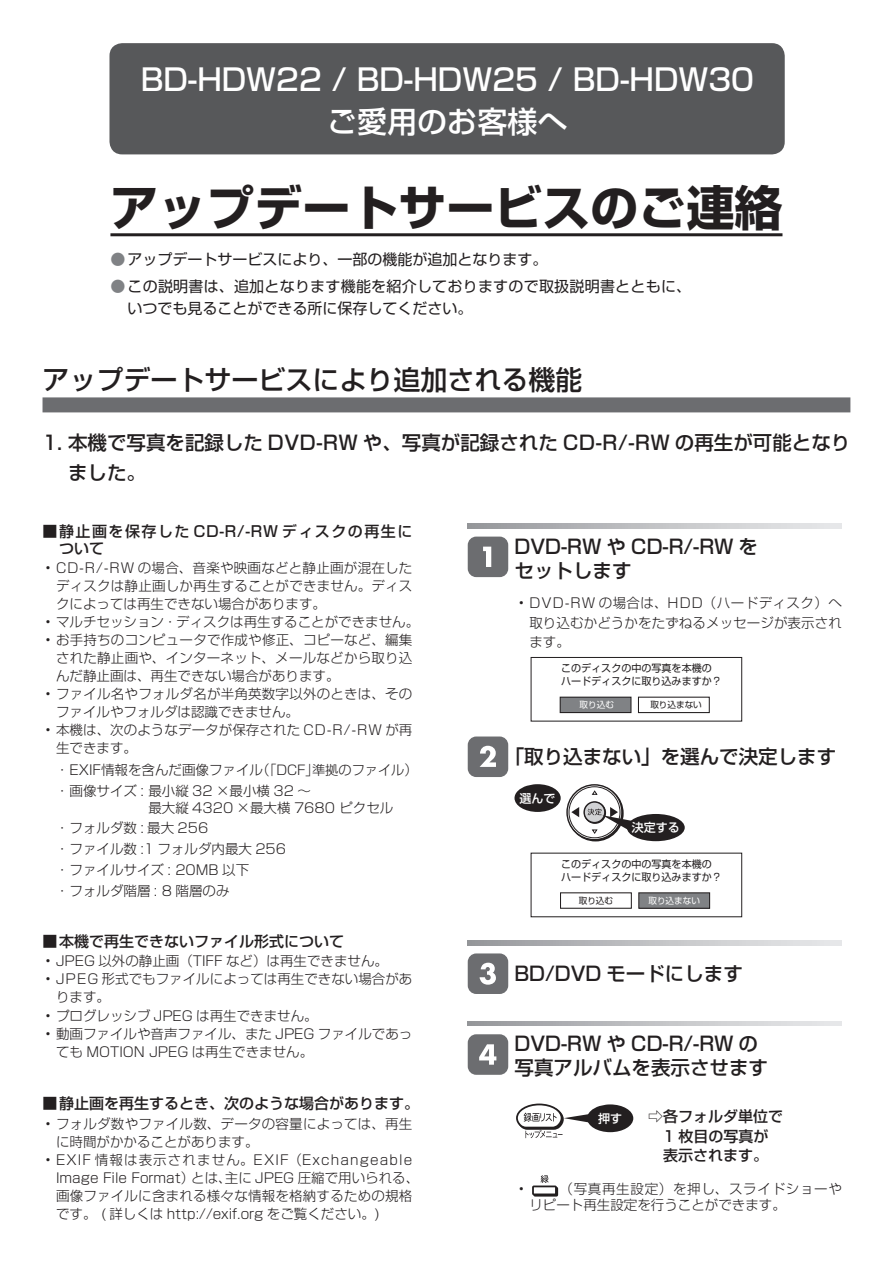
<style>
.page{position:relative;width:893px;height:1264px;background:#fff}
.page>*{position:absolute;margin:0;border:0;box-sizing:border-box;transform-origin:0 0}
.t1{font:48px "Shin Go Pro Bold 90 msp RKSJ H";color:#231f20}
.t2{font:30px/42px "Shin Go Pro Medium 90 msp RKSJ H";color:#fff;text-align:center}
.t3{font:27px "Shin Go Pro Medium 90 msp RKSJ H";color:#231f20}
.t4{font:19.5px/24px "Shin Go Pro Medium 90 msp RKSJ H";color:#231f20}
.t5{font:15px/22.5px "Shin Go Pro Regular 90 msp RKSJ H";color:#231f20}
.t6{font:15px/19.5px "Shin Go Pro Medium 90 msp RKSJ H";color:#231f20;text-align:center}
.t7{font:15px/16.5px "Shin Go Pro Medium 90 msp RKSJ H";letter-spacing:.1em;color:#231f20}
.t8{font:13.5px/18px "Shin Go Pro Light 90 msp RKSJ H";color:#231f20}
.t9{font:12px "Shin Go Pro Medium 90 msp RKSJ H";color:#fff}
.t10{font:10.35px/13.4px "Shin Go Pro Regular 90 msp RKSJ H";color:#231f20}
.t11{font:8.85px "Shin Go Pro Regular 90 msp RKSJ H";color:#fff}
.t12{font:8.85px "Shin Go Pro Regular 90 msp RKSJ H";color:#231f20}
.s1{color:#808285}
.s2{font-size:13.2px}
</style>
<div class="page">
<div style="left:109px;top:43px;width:676px;height:111px;background:#57585a;border-radius:13px"></div>
<hr style="left:110px;top:233px;width:672px;height:3px;background:#231f20">
<div style="left:43px;top:397px;width:807px;height:15px;background:#6c6d70"></div>
<div style="left:531px;top:657px;width:211px;height:64px;border:1px solid #231f20"></div>
<div style="left:560px;top:697px;width:71px;height:15px;background:#808285"></div>
<div style="left:560px;top:696px;width:71px;height:17px;border:1px solid #231f20"></div>
<div style="left:638px;top:696px;width:72px;height:17px;border:1px solid #231f20"></div>
<svg style="left:532px;top:1175px;width:27px;height:22px"></svg>
<svg style="left:468px;top:524px;width:374px;height:4px"></svg>
<div style="left:468px;top:536px;width:40px;height:41px;background:#6c6d70;border-radius:9px"></div>
<svg style="left:483px;top:546px;width:8px;height:21px"></svg>
<div style="left:468px;top:736px;width:40px;height:41px;background:#6c6d70;border-radius:9px"></div>
<svg style="left:480px;top:745px;width:16px;height:22px"></svg>
<svg style="left:567px;top:785px;width:55px;height:54px"></svg>
<div style="left:566px;top:784px;width:57px;height:56px;border:1px solid #231f20;border-radius:50%"></div>
<div style="left:569px;top:786px;width:51px;height:52px;border:1px solid #231f20;border-radius:50%"></div>
<svg style="left:514px;top:784px;width:47px;height:28px"></svg>
<svg style="left:571px;top:789px;width:62px;height:45px"></svg>
<div style="left:627px;top:814px;width:58px;height:27px;background:#231f20;border-radius:50%"></div>
<div style="left:639px;top:892px;width:71px;height:16px;background:#808285"></div>
<div style="left:468px;top:953px;width:40px;height:41px;background:#6c6d70;border-radius:9px"></div>
<svg style="left:480px;top:962px;width:16px;height:22px"></svg>
<svg style="left:468px;top:940px;width:374px;height:5px;background:#c0c2c4"></svg>
<svg style="left:468px;top:1021px;width:374px;height:4px"></svg>
<div style="left:468px;top:1034px;width:40px;height:40px;background:#6c6d70;border-radius:9px"></div>
<svg style="left:479px;top:1044px;width:17px;height:20px"></svg>
<svg style="left:516px;top:1103px;width:117px;height:35px"></svg>
<h2 class="t2" style="left:141px;top:63px;width:615px">BD-HDW22 / BD-HDW25 / BD-HDW30ご愛用のお客様へ</h2>
<h1 class="t1" style="left:110px;top:190px;width:673px">アップデートサービスのご連絡</h1>
<p class="t5" style="left:111px;top:250px;width:439px"><span class="s1">●</span> アップデートサービスにより、一部の機能が追加となります。</p>
<p class="t5" style="left:128px;top:277px;width:565px;text-indent:-17px"><span class="s1">●</span> この説明書は、追加となります機能を紹介しておりますので取扱説明書とともに、いつでも見ることができる所に保存してください。</p>
<h3 class="t3" style="left:43px;top:370px;width:542px">アップデートサービスにより追加される機能</h3>
<h3 class="t4" style="left:68px;top:430px;width:784px;line-height:30px;text-indent:-26px">1. 本機で写真を記録した DVD-RW や、写真が記録された CD-R/-RW の再生が可能となりました。</h3>
<p class="t7" style="left:59px;top:525px;width:355px;text-indent:-17px">■ 静止画を保存した CD-R/-RW ディスクの再生について</p>
<p class="t8" style="left:56px;top:561px;width:358px;text-align:justify;text-indent:-11px">• CD-R/-RW の場合、音楽や映画などと静止画が混在したディスクは静止画しか再生することができません。ディスクによっては再生できない場合があります。</p>
<p class="t8" style="left:45px;top:615px;width:375px">• マルチセッション・ディスクは再生することができません。</p>
<p class="t8" style="left:56px;top:633px;width:358px;text-align:justify;text-indent:-11px">• お手持ちのコンピュータで作成や修正、コピーなど、編集された静止画や、インターネット、メールなどから取り込んだ静止画は、再生できない場合があります。</p>
<p class="t8" style="left:56px;top:687px;width:358px;text-indent:-11px">• ファイル名やフォルダ名が半角英数字以外のときは、そのファイルやフォルダは認識できません。</p>
<p class="t8" style="left:56px;top:723px;width:358px;text-indent:-11px">• 本機は、次のようなデータが保存された CD-R/-RW が再生できます。</p>
<p class="t8" style="left:56px;top:761px;width:364px;line-height:20.7px">・ EXIF情報を含んだ画像ファイル（<span class="s2">「DCF」準拠のファイル</span>）・ 画像サイズ : 最小縦 32 ×最小横 32 ～</p>
<p class="t8" style="left:56px;top:799px;width:339px;line-height:20.7px;text-indent:93px">最大縦 4320 ×最大横 7680 ピクセル・ フォルダ数 : 最大 256<br>・ ファイル数 :1 フォルダ内最大 256<br>・ ファイルサイズ : 20MB 以下<br>・ フォルダ階層 : 8 階層のみ</p>
<p class="t6" style="left:43px;top:933px;width:303px">■ 本機で再生できないファイル形式について</p>
<p class="t8" style="left:45px;top:954px;width:344px">• JPEG 以外の静止画（TIFF など）は再生できません。</p>
<p class="t8" style="left:56px;top:972px;width:358px;text-indent:-11px">• JPEG 形式でもファイルによっては再生できない場合があります。</p>
<p class="t8" style="left:45px;top:1008px;width:274px">• プログレッシブ JPEG は再生できません。</p>
<p class="t8" style="left:56px;top:1026px;width:358px;text-indent:-11px">• 動画ファイルや音声ファイル、また JPEG ファイルであっても MOTION JPEG は再生できません。</p>
<p class="t6" style="left:43px;top:1096px;width:378px">■ 静止画を再生するとき、次のような場合があります。</p>
<p class="t8" style="left:56px;top:1116px;width:358px;text-indent:-11px">• フォルダ数やファイル数、データの容量によっては、再生に時間がかかることがあります。</p>
<p class="t8" style="left:56px;top:1152px;width:365px;text-indent:-11px">• EXIF 情報は表示されません。EXIF（Exchangeable Image File Format）とは、主に JPEG 圧縮で用いられる、画像ファイルに含まれる様々な情報を格納するための規格です。 ( 詳しくは http://exif.org をご覧ください。)</p>
<h3 class="t4" style="left:514px;top:537px;width:245px">DVD-RW や CD-R/-RW をセットします</h3>
<p class="t8" style="left:529px;top:595px;width:314px;line-height:19.5px;text-align:justify;text-indent:-11px">• DVD-RW の場合は、HDD（ハードディスク）へ取り込むかどうかをたずねるメッセージが表示されます。</p>
<p class="t10" style="left:561px;top:663px;width:162px">このディスクの中の写真を本機のハードディスクに取り込みますか？</p>
<p class="t11" style="left:580px;top:701px;width:36px">取り込む</p>
<p class="t12" style="left:650px;top:701px;width:53px">取り込まない</p>
<h3 class="t4" style="left:505px;top:747px;width:333px">「取り込まない」を選んで決定します</h3>
<p class="t9" style="left:520px;top:793px;width:37px">選んで</p>
<p class="t9" style="left:632px;top:823px;width:49px">決定する</p>
<p class="t10" style="left:561px;top:858px;width:162px">このディスクの中の写真を本機のハードディスクに取り込みますか？</p>
<p class="t12" style="left:579px;top:897px;width:36px">取り込む</p>
<p class="t11" style="left:648px;top:897px;width:53px">取り込まない</p>
<h3 class="t4" style="left:514px;top:964px;width:230px">BD/DVD モードにします</h3>
<h3 class="t4" style="left:514px;top:1034px;width:255px">DVD-RW や CD-R/-RW の写真アルバムを表示させます</h3>
<p class="t9" style="left:598px;top:1113px;width:25px">押す</p>
<p class="t6" style="left:648px;top:1109px;width:136px">⇨各フォルダ単位で<br>1 枚目の写真が<br>表示されます。</p>
<p class="t8" style="left:519px;top:1181px;width:7px">•</p>
<p class="t8" style="left:529px;top:1182px;width:314px;line-height:16.5px;text-indent:30px">（写真再生設定）を押し、スライドショーやリピート再生設定を行うことができます。</p>
</div>
